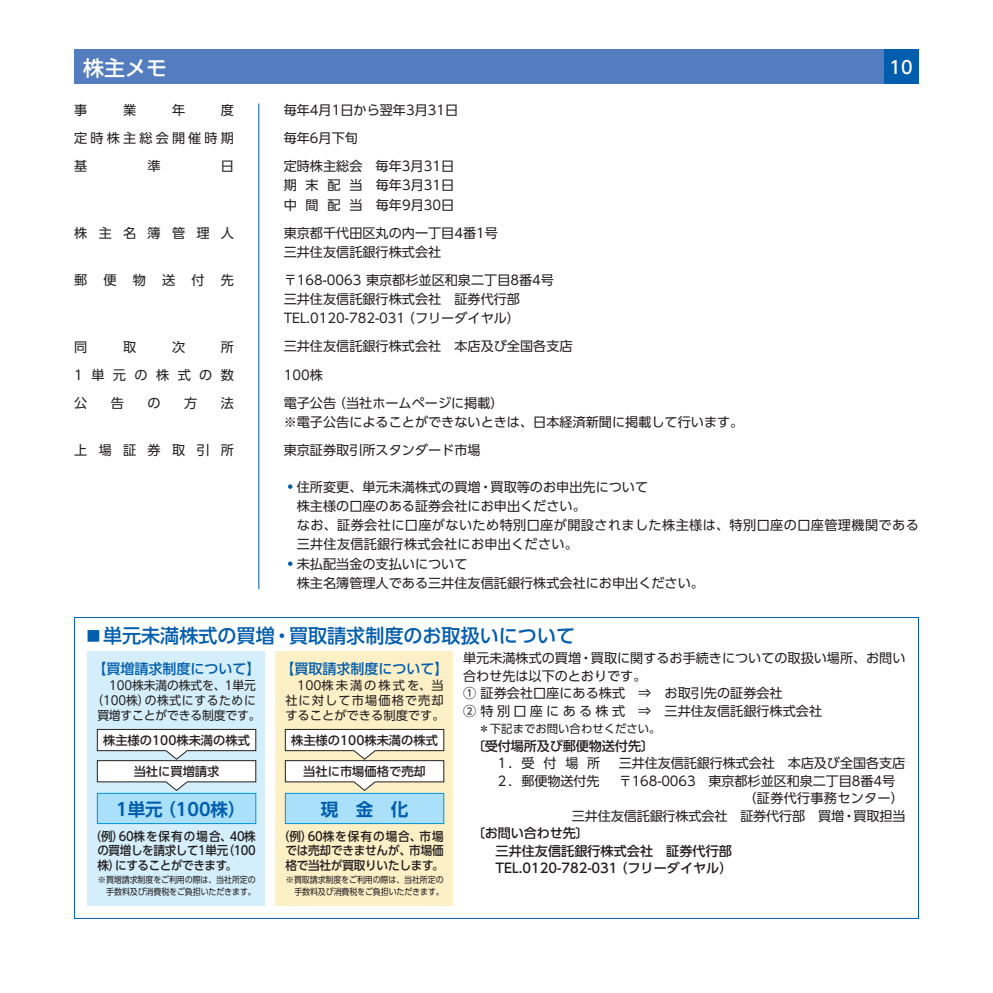
<style>
.page{position:relative;width:993px;height:993px;background:#fff}
.page>*{position:absolute;margin:0;border:0;box-sizing:border-box;transform-origin:0 0}
.t1{font:500 21px "UD Shin Go Pro";color:#fff}
.t2{font:500 19.25px "UD Shin Go Pro";color:#015dad}
.t3{font:700 17.5px "UD Shin Go Pro De";color:#015dad}
.t4{font:500 17.5px "UD Shin Go Pro";color:#fff}
.t5{font:500 14px "UD Shin Go Pro";color:#015dad}
.t6{font:13.12px/28px "UD Shin Go Pro";color:#231f20}
.t7{font:500 13.12px/17.5px "UD Shin Go Pro";color:#231f20}
.t8{font:13.12px/19.2px "UD Shin Go Pro";letter-spacing:.03em;color:#231f20}
.t9{font:13.12px "UD Shin Go Pro";letter-spacing:.86em;color:#231f20}
.t10{font:13.12px "UD Shin Go Pro";letter-spacing:.02em;color:#231f20}
.t11{font:500 12.25px/14.9px "UD Shin Go Pro";color:#231f20;text-align:justify}
.t12{font:500 12.25px/14.9px "UD Shin Go Pro";color:#231f20;text-align:justify;scale:.94 1}
.t13{font:12.25px/14.9px "UD Shin Go Pro";color:#231f20;text-align:justify}
.t14{font:12.25px "UD Shin Go Pro";color:#231f20;scale:.96 1}
.t15{font:12.25px "UD Shin Go Pro";letter-spacing:.055em;color:#231f20;scale:.96 1}
.t16{font:11.38px "UD Shin Go Pro";color:#231f20}
.t17{font:8.75px/12.2px "UD Shin Go Pro";letter-spacing:-.015em;color:#231f20;text-align:right}
.s1{color:#015dad}
.s2{font-size:13.47px}
</style>
<div class="page">
<div style="left:74px;top:50px;width:844px;height:34px;background:#537dbf"></div>
<div style="left:883px;top:50px;width:35px;height:34px;background:#015dad"></div>
<div style="left:275px;top:651px;width:177px;height:254px;background:#fef0c6"></div>
<svg style="left:285px;top:728px;width:159px;height:62px"></svg>
<div style="left:285px;top:793px;width:158px;height:30px;background:#aae0f9"></div>
<div style="left:285px;top:792px;width:159px;height:31px;border:1px solid #0095d9"></div>
<div style="left:87px;top:651px;width:177px;height:254px;background:#d4effb"></div>
<svg style="left:97px;top:728px;width:159px;height:62px"></svg>
<div style="left:97px;top:793px;width:159px;height:30px;background:#aae0f9"></div>
<div style="left:97px;top:792px;width:159px;height:31px;border:1px solid #0095d9"></div>
<hr style="left:258px;top:103px;width:1px;height:486px;background:#015dad">
<div style="left:281px;top:477px;width:18px;height:19px;border:7px solid #fff;border-radius:50%"></div>
<div style="left:281px;top:554px;width:18px;height:19px;border:7px solid #fff;border-radius:50%"></div>
<h1 class="t1" style="left:83px;top:50px;width:85px">株主メモ</h1>
<h3 class="t4" style="left:889px;top:53px;width:25px">10</h3>
<p class="t6" style="left:74px;top:96px;width:15px">事</p>
<p class="t6" style="left:123px;top:96px;width:15px">業</p>
<p class="t6" style="left:172px;top:96px;width:15px">年</p>
<p class="t6" style="left:74px;top:96px;width:161px;text-align:justify;text-indent:146px">度定時株主総会開催時期基</p>
<p class="t6" style="left:147px;top:152px;width:15px">準</p>
<p class="t6" style="left:221px;top:152px;width:15px">日</p>
<p class="t9" style="left:74px;top:222px;width:161px">株主名簿管理人</p>
<p class="t6" style="left:74px;top:265px;width:161px">郵便物送付先</p>
<p class="t6" style="left:74px;top:332px;width:161px;text-align:justify;text-indent:146px">所1単元の株式の数公</p>
<p class="t6" style="left:74px;top:332px;width:15px">同</p>
<p class="t6" style="left:123px;top:332px;width:15px">取</p>
<p class="t6" style="left:172px;top:332px;width:15px">次</p>
<p class="t6" style="left:111px;top:388px;width:15px">告</p>
<p class="t6" style="left:147px;top:388px;width:15px">の</p>
<p class="t6" style="left:184px;top:388px;width:15px">方</p>
<p class="t6" style="left:221px;top:388px;width:15px">法</p>
<p class="t9" style="left:74px;top:439px;width:161px">上場証券取引所</p>
<p class="t6" style="left:283px;top:96px;width:176px">毎年4月1日から翌年3月31日毎年6月下旬<br>定時株主総会　毎年3月31日</p>
<p class="t6" style="left:283px;top:175px;width:172px;line-height:19.2px">期 末 配 当　毎年3月31日中 間 配 当　毎年9月30日</p>
<p class="t6" style="left:283px;top:222px;width:216px;line-height:19.2px">東京都千代田区丸の内一丁目4番1号三井住友信託銀行株式会社</p>
<p class="t6" style="left:283px;top:270px;width:272px;line-height:19.2px">〒168-0063 東京都杉並区和泉二丁目8番4号三井住友信託銀行株式会社　証券代行部<br>TEL.0120-782-031（フリーダイヤル）</p>
<p class="t6" style="left:283px;top:332px;width:290px">三井住友信託銀行株式会社　本店及び全国各支店<br>100株<br>電子公告（当社ホームページに掲載）</p>
<p class="t6" style="left:283px;top:407px;width:461px">※電子公告によることができないときは、日本経済新聞に掲載して行います。東京証券取引所スタンダード市場</p>
<p class="t6" style="left:283px;top:476px;width:366px;line-height:19.2px"><span class="s1">●</span>住所変更、単元未満株式の買増・買取等のお申出先について　株主様の口座のある証券会社にお申出ください。</p>
<p class="t8" style="left:297px;top:515px;width:623px">なお、証券会社に口座がないため特別口座が開設されました株主様は、特別口座の口座管理機関である三井住友信託銀行株式会社にお申出ください。</p>
<p class="t6" style="left:283px;top:553px;width:422px;line-height:19.2px"><span class="s1">●</span>未払配当金の支払いについて<br>　株主名簿管理人である三井住友信託銀行株式会社にお申出ください。</p>
<h2 class="t2" style="left:87px;top:619px;width:489px"><span class="s2">■</span> 単元未満株式の買増・買取請求制度のお取扱いについて</h2>
<p class="t5" style="left:280px;top:657px;width:169px">【買取請求制度について】</p>
<p class="t13" style="left:285px;top:677px;width:161px;text-indent:12px">100株未満の株式を、当社に対して市場価格で売却することができる制度です。</p>
<p class="t6" style="left:463px;top:648px;width:444px;line-height:17.5px">単元未満株式の買増・買取に関するお手続きについての取扱い場所、お問い合わせ先は以下のとおりです。<br>① 証券会社口座にある株式　⇒　お取引先の証券会社<br>② 特別口座にある株式　⇒　三井住友信託銀行株式会社</p>
<p class="t16" style="left:478px;top:719px;width:183px">＊下記までお問い合わせください。</p>
<p class="t7" style="left:471px;top:736px;width:184px">〔受付場所及び郵便物送付先〕</p>
<p class="t6" style="left:495px;top:748px;width:106px">１．受付場所</p>
<p class="t6" style="left:618px;top:748px;width:288px">三井住友信託銀行株式会社　本店及び全国各支店</p>
<p class="t6" style="left:495px;top:766px;width:106px">２．郵便物送付先</p>
<p class="t6" style="left:618px;top:766px;width:278px">〒168-0063　東京都杉並区和泉二丁目8番4号</p>
<p class="t10" style="left:743px;top:787px;width:162px">（証券代行事務センター）</p>
<p class="t6" style="left:571px;top:801px;width:335px">三井住友信託銀行株式会社　証券代行部　買増・買取担当</p>
<p class="t7" style="left:495px;top:823px;width:251px;text-indent:-24px">〔お問い合わせ先〕<br>三井住友信託銀行株式会社　証券代行部　<br>TEL.0120-782-031（フリーダイヤル）</p>
<p class="t5" style="left:92px;top:657px;width:170px">【買増請求制度について】</p>
<p class="t14" style="left:109px;top:675px;width:154px">100株未満の株式を、1単元</p>
<p class="t15" style="left:91px;top:690px;width:173px">（100株）の株式にするために</p>
<p class="t14" style="left:97px;top:705px;width:171px">買増すことができる制度です。</p>
<p class="t11" style="left:103px;top:731px;width:148px">株主様の100株未満の株式</p>
<p class="t11" style="left:134px;top:763px;width:87px">当社に買増請求</p>
<p class="t11" style="left:291px;top:731px;width:148px">株主様の100株未満の株式</p>
<p class="t11" style="left:303px;top:763px;width:124px">当社に市場価格で売却</p>
<h3 class="t3" style="left:116px;top:794px;width:131px">1単元（100株）</h3>
<h3 class="t3" style="left:321px;top:794px;width:89px">現　金　化</h3>
<p class="t12" style="left:97px;top:827px;width:170px;text-indent:-7px">（例）60株を保有の場合、40株の買増しを請求して1単元（100株）にすることができます。</p>
<p class="t17" style="left:97px;top:872px;width:160px">※買増請求制度をご利用の際は、当社所定の手数料及び消費税をご負担いただきます。</p>
<p class="t11" style="left:285px;top:827px;width:160px;text-indent:-8px">（例）60株を保有の場合、市場では売却できませんが、市場価格で当社が買取りいたします。</p>
<p class="t17" style="left:285px;top:872px;width:160px">※買取請求制度をご利用の際は、当社所定の手数料及び消費税をご負担いただきます。</p>
</div>
